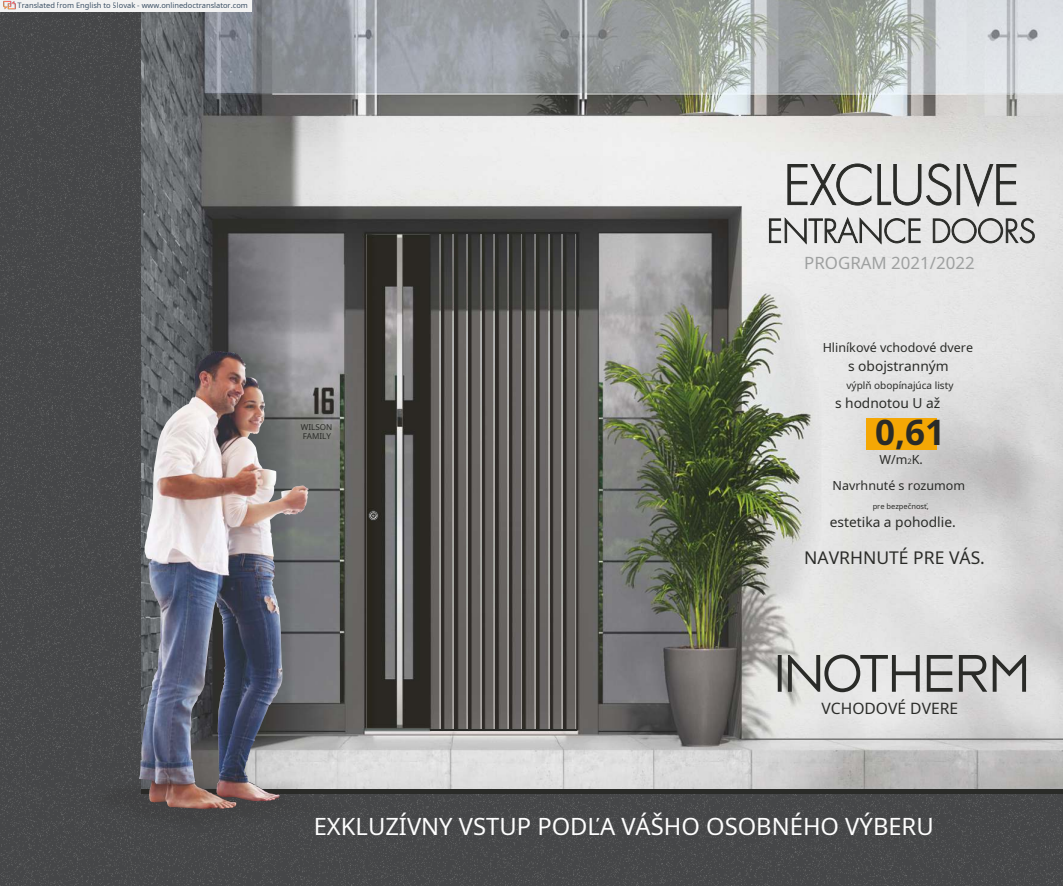
<style>
.page{position:relative;width:1063px;height:886px;background:#fff}
.page>*{position:absolute;margin:0;border:0;box-sizing:border-box;transform-origin:0 0}
.t1{font:700 35px "Noto Sans";color:#2a2b28}
.t2{font:23.75px "Noto Sans";color:#fefefe}
.t3{font:17.5px "Noto Sans";color:#2a2b28}
.t4{font:16.88px "Noto Sans";color:#9ea0a0}
.t5{font:15.62px "Noto Sans";color:#2a2b28}
.t6{font:13.75px "Noto Sans";color:#2a2b28}
.t7{font:12.5px/25.6px "Noto Sans";color:#2a2b28;text-align:center}
.t8{font:10px "Noto Sans";color:#2a2b28}
.t9{font:8.12px/9.4px "Noto Sans";color:#2a2b28}
.t10{font:7.5px "Noto Sans";color:rgb(15 43 70/.8)}
.t11{font:7.5px "Noto Sans";color:#2a2b28}
.s1{font-size:7.5px}
</style>
<div class="page">
<img style="left:0;top:11px;width:1063px;height:875px">
<img style="left:142px;top:0;width:921px;height:789px">
<hr style="left:741px;top:739px;width:322px;height:1px;background:#434342">
<svg style="left:369px;top:511px;width:9px;height:9px"></svg>
<div style="left:368px;top:510px;width:11px;height:11px;border:1px solid #2a2b28;border-radius:50%"></div>
<hr style="left:142px;top:789px;width:921px;height:4px;background:#2a2b28">
<hr style="left:431px;top:729px;width:146px;height:1px;background:#2a2b28">
<img style="left:562px;top:312px;width:1px;height:417px">
<img style="left:562px;top:235px;width:1px;height:77px">
<img style="left:548px;top:312px;width:1px;height:417px">
<img style="left:548px;top:235px;width:1px;height:77px">
<img style="left:575px;top:312px;width:1px;height:417px">
<img style="left:575px;top:235px;width:1px;height:77px">
<img style="left:535px;top:312px;width:1px;height:417px">
<img style="left:535px;top:235px;width:1px;height:77px">
<img style="left:521px;top:312px;width:1px;height:417px">
<img style="left:521px;top:235px;width:1px;height:77px">
<img style="left:508px;top:312px;width:1px;height:417px">
<img style="left:508px;top:235px;width:1px;height:77px">
<img style="left:494px;top:312px;width:1px;height:417px">
<img style="left:494px;top:235px;width:1px;height:77px">
<img style="left:480px;top:312px;width:1px;height:417px">
<img style="left:480px;top:235px;width:1px;height:77px">
<img style="left:467px;top:312px;width:1px;height:417px">
<img style="left:467px;top:235px;width:1px;height:77px">
<img style="left:453px;top:312px;width:1px;height:417px">
<img style="left:453px;top:235px;width:1px;height:77px">
<img style="left:439px;top:312px;width:1px;height:417px">
<img style="left:439px;top:235px;width:1px;height:77px">
<svg style="left:778px;top:654px;width:248px;height:38px;background:#aaaaa9"></svg>
<div style="left:866px;top:418px;width:71px;height:32px;background:#f4a705"></div>
<img style="left:85px;top:760px;width:281px;height:89px">
<img style="left:167px;top:601px;width:69px;height:208px">
<svg style="left:769px;top:216px;width:266px;height:29px;background:#b8b8b7"></svg>
<svg style="left:787px;top:163px;width:230px;height:45px;background:#babab9"></svg>
<div style="left:0;top:0;width:252px;height:11px;background:#f2f2f2"></div>
<svg style="left:3px;top:0;width:13px;height:12px"></svg>
<p class="t10" style="left:18px;top:-1px;width:232px">Translated from English to Slovak - www.onlinedoctranslator.com</p>
<h3 class="t4" style="left:804px;top:251px;width:172px">PROGRAM 2021/2022</h3>
<h3 class="t7" style="left:823px;top:334px;width:152px">Hliníkové vchodové dvere</h3>
<h3 class="t6" style="left:848px;top:356px;width:102px">s obojstranným</h3>
<h3 class="t8" style="left:847px;top:379px;width:108px">výplň obopínajúca listy</h3>
<h3 class="t6" style="left:835px;top:393px;width:107px">s hodnotou U až</h3>
<p class="t9" style="left:301px;top:422px;width:33px">WILSON<br>FAMILY</p>
<h1 class="t1" style="left:875px;top:408px;width:72px">0,61</h1>
<h3 class="t7" style="left:833px;top:447px;width:134px">W/m<span class="s1">2</span>K.<br>Navrhnuté s rozumom</h3>
<p class="t11" style="left:873px;top:501px;width:58px">pre bezpečnosť,</p>
<h3 class="t6" style="left:830px;top:512px;width:128px">estetika a pohodlie.</h3>
<h3 class="t3" style="left:804px;top:545px;width:182px">NAVRHNUTÉ PRE VÁS.</h3>
<h3 class="t5" style="left:822px;top:697px;width:138px">VCHODOVÉ DVERE</h3>
<h2 class="t2" style="left:314px;top:809px;width:622px">EXKLUZÍVNY VSTUP PODĽA VÁŠHO OSOBNÉHO VÝBERU</h2>
</div>
